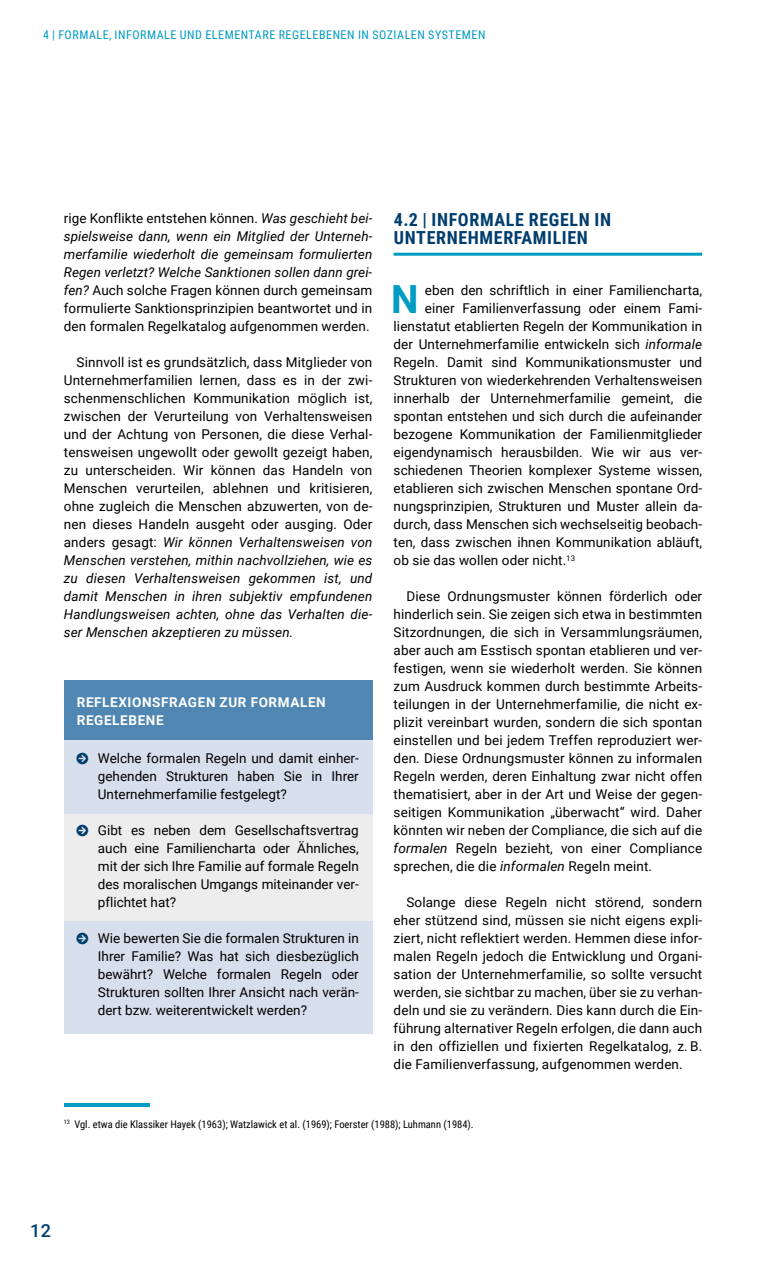
<style>
.page{position:relative;width:766px;height:1263px;background:#fff}
.page>*{position:absolute;margin:0;border:0;box-sizing:border-box;transform-origin:0 0}
.t1{font:700 38.85px "Roboto";color:#009cc1}
.t2{font:700 18px/18px "Roboto Condensed";letter-spacing:.035em;color:#003e6e}
.t3{font:500 18px "Roboto";color:#003e6e}
.t4{font:13.5px/18px "Roboto";letter-spacing:.005em;color:#000;text-align:justify}
.t5{font:700 13.5px/18px "Roboto";letter-spacing:.045em;color:#fff}
.t6{font:12px "Roboto Condensed";letter-spacing:.045em;color:#009cc1}
.t7{font:10.5px "Roboto Condensed";color:#000}
.s1{font-style:italic}
.s2{color:#003e6e}
</style>
<div class="page">
<div style="left:64px;top:680px;width:308px;height:60px;background:#5086b2"></div>
<div style="left:64px;top:811px;width:308px;height:110px;background:#ededed"></div>
<div style="left:64px;top:922px;width:308px;height:112px;background:#d8dfec"></div>
<div style="left:64px;top:741px;width:308px;height:73px;background:#d8dfec"></div>
<hr style="left:64px;top:1103px;width:85px;height:4px;background:#009cc1">
<hr style="left:393px;top:253px;width:309px;height:3px;background:#009cc1">
<p class="t6" style="left:43px;top:26px;width:443px">4 | FORMALE, INFORMALE UND ELEMENTARE REGELEBENEN IN SOZIALEN SYSTEMEN</p>
<p class="t4" style="left:64px;top:208px;width:310px">rige Konflikte entstehen können. <span class="s1">Was geschieht bei&shy;spielsweise dann, wenn ein Mitglied der Unterneh&shy;merfamilie wiederholt die gemeinsam formulierten Regen verletzt? Welche Sanktionen sollen dann grei&shy;fen?</span> Auch solche Fragen können durch gemeinsam formulierte Sanktionsprinzipien beantwortet und in den formalen Regelkatalog aufgenommen werden.</p>
<p class="t4" style="left:64px;top:352px;width:310px;text-indent:13px">Sinnvoll ist es grundsätzlich, dass Mitglieder von Unternehmerfamilien lernen, dass es in der zwi&shy;schenmenschlichen Kommunikation möglich ist, zwischen der Verurteilung von Verhaltensweisen und der Achtung von Personen, die diese Verhal&shy;tensweisen ungewollt oder gewollt gezeigt haben, zu unterscheiden. Wir können das Handeln von Menschen verurteilen, ablehnen und kritisieren, ohne zugleich die Menschen abzuwerten, von de&shy;nen dieses Handeln ausgeht oder ausging. Oder anders gesagt: <span class="s1">Wir können Verhaltensweisen von Menschen verstehen, mithin nachvollziehen, wie es zu diesen Verhaltensweisen gekommen ist, und damit Menschen in ihren subjektiv empfundenen Handlungsweisen achten, ohne das Verhalten die&shy;ser Menschen akzeptieren zu müssen.</span></p>
<p class="t5" style="left:77px;top:692px;width:250px">REFLEXIONSFRAGEN ZUR FORMALEN<br>REGELEBENE</p>
<p class="t4" style="left:98px;top:749px;width:262px;text-indent:-21px"><span class="s2">□●▼</span> Welche formalen Regeln und damit einher&shy;gehenden Strukturen haben Sie in Ihrer Unternehmerfamilie festgelegt?</p>
<p class="t4" style="left:98px;top:821px;width:262px;text-indent:-21px"><span class="s2">□●▼</span> Gibt es neben dem Gesellschaftsvertrag auch eine Familiencharta oder Ähnliches, mit der sich Ihre Familie auf formale Regeln des moralischen Umgangs miteinander ver&shy;pflichtet hat?</p>
<p class="t4" style="left:98px;top:929px;width:262px;text-indent:-21px"><span class="s2">□●▼</span> Wie bewerten Sie die formalen Strukturen in Ihrer Familie? Was hat sich diesbezüglich bewährt? Welche formalen Regeln oder Strukturen sollten Ihrer Ansicht nach verän&shy;dert bzw. weiterentwickelt werden?</p>
<h2 class="t2" style="left:394px;top:210px;width:218px">4.2 | INFORMALE REGELN IN<br>UNTERNEHMERFAMILIEN</h2>
<h1 class="t1" style="left:391px;top:272px;width:29px">N</h1>
<p class="t4" style="left:424px;top:281px;width:279px">eben den schriftlich in einer Familiencharta,</p>
<p class="t4" style="left:424px;top:299px;width:279px">einer Familienverfassung oder einem Fami-</p>
<p class="t4" style="left:393px;top:317px;width:310px">lienstatut etablierten Regeln der Kommunikation in</p>
<p class="t4" style="left:393px;top:335px;width:310px">der Unternehmerfamilie entwickeln sich <span class="s1">informale</span></p>
<p class="t4" style="left:393px;top:353px;width:310px">Regeln. Damit sind Kommunikationsmuster und</p>
<p class="t4" style="left:393px;top:371px;width:310px">Strukturen von wiederkehrenden Verhaltensweisen</p>
<p class="t4" style="left:393px;top:389px;width:310px">innerhalb der Unternehmerfamilie gemeint, die</p>
<p class="t4" style="left:393px;top:407px;width:310px">spontan entstehen und sich durch die aufeinander</p>
<p class="t4" style="left:393px;top:425px;width:310px">bezogene Kommunikation der Familienmitglieder</p>
<p class="t4" style="left:393px;top:443px;width:310px">eigendynamisch herausbilden. Wie wir aus ver-</p>
<p class="t4" style="left:393px;top:461px;width:310px">schiedenen Theorien komplexer Systeme wissen,</p>
<p class="t4" style="left:393px;top:479px;width:310px">etablieren sich zwischen Menschen spontane Ord-</p>
<p class="t4" style="left:393px;top:497px;width:310px">nungsprinzipien, Strukturen und Muster allein da-</p>
<p class="t4" style="left:393px;top:515px;width:310px">durch, dass Menschen sich wechselseitig beobach-</p>
<p class="t4" style="left:393px;top:533px;width:310px">ten, dass zwischen ihnen Kommunikation abläuft,</p>
<p class="t4" style="left:393px;top:551px;width:183px">ob sie das wollen oder nicht.<sup>13</sup></p>
<p class="t4" style="left:393px;top:587px;width:310px;text-indent:13px">Diese Ordnungsmuster können förderlich oder hinderlich sein. Sie zeigen sich etwa in bestimmten Sitzordnungen, die sich in Versammlungsräumen, aber auch am Esstisch spontan etablieren und ver&shy;festigen, wenn sie wiederholt werden. Sie können zum Ausdruck kommen durch bestimmte Arbeits&shy;teilungen in der Unternehmerfamilie, die nicht ex&shy;plizit vereinbart wurden, sondern die sich spontan einstellen und bei jedem Treffen reproduziert wer&shy;den. Diese Ordnungsmuster können zu informalen Regeln werden, deren Einhaltung zwar nicht offen thematisiert, aber in der Art und Weise der gegen&shy;seitigen Kommunikation „überwacht“ wird. Daher könnten wir neben der Compliance, die sich auf die <span class="s1">formalen</span> Regeln bezieht, von einer Compliance sprechen, die die <span class="s1">informalen</span> Regeln meint.</p>
<p class="t4" style="left:393px;top:893px;width:310px;text-indent:13px">Solange diese Regeln nicht störend, sondern eher stützend sind, müssen sie nicht eigens expli&shy;ziert, nicht reflektiert werden. Hemmen diese infor&shy;malen Regeln jedoch die Entwicklung und Organi&shy;sation der Unternehmerfamilie, so sollte versucht werden, sie sichtbar zu machen, über sie zu verhan&shy;deln und sie zu verändern. Dies kann durch die Ein&shy;führung alternativer Regeln erfolgen, die dann auch in den offiziellen und fixierten Regelkatalog, z. B. die Familienverfassung, aufgenommen werden.</p>
<p class="t7" style="left:64px;top:1117px;width:411px"><sup>13</sup> Vgl. etwa die Klassiker Hayek (1963); Watzlawick et al. (1969); Foerster (1988); Luhmann (1984).</p>
<h2 class="t3" style="left:30px;top:1218px;width:23px">12</h2>
</div>
